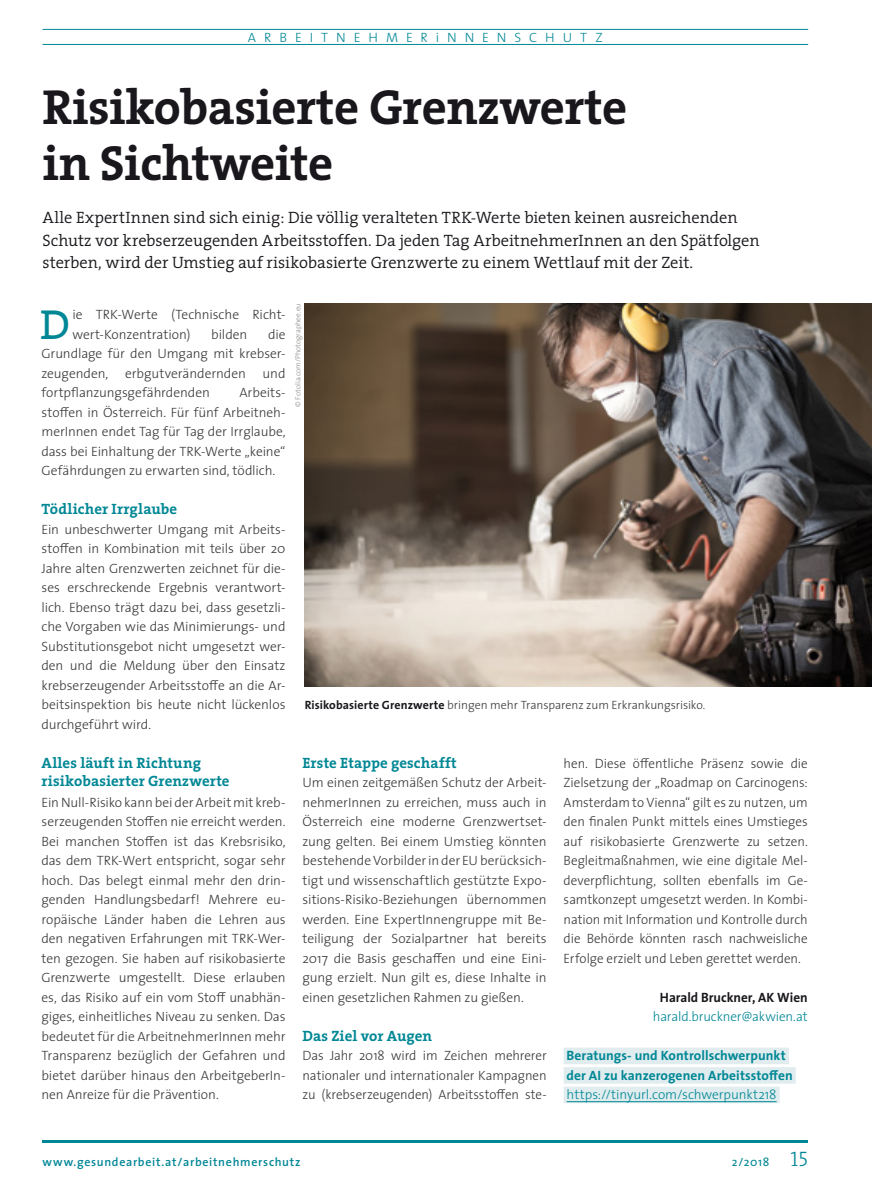
<style>
.page{position:relative;width:872px;height:1191px;background:#fff}
.page>*{position:absolute;margin:0;border:0;box-sizing:border-box;transform-origin:0 0}
.t1{font:700 49.5px/55.5px "The Serif";letter-spacing:-.01em;color:#1a171c}
.t2{font:42.45px "The Serif";color:#008795}
.t3{font:21px "The Serif Light Caps";color:#008795}
.t4{font:300 16.5px/22.5px "The Serif";color:#1a171c}
.t5{font:700 15px/18px "The Serif";letter-spacing:.005em;color:#008795}
.t6{font:300 13.5px/19.5px "The Sans";letter-spacing:-.005em;color:#38373a;text-align:justify}
.t7{font:700 13.5px/19.5px "The Sans";letter-spacing:.005em;color:#008795}
.t8{font:300 13.5px "The Sans";color:#008795}
.t9{font:300 13.5px "The Sans";letter-spacing:.59em;color:#008795}
.t10{font:700 13.5px "The Sans";color:#1a171c}
.t11{font:300 12px "The Sans";letter-spacing:-.01em;color:#38373a}
.t12{font:600 12px "The Sans";letter-spacing:.06em;color:#008795}
.t13{font:12px "The Sans";color:#008795}
.t14{font:300 7.5px "The Sans";color:#888785}
.s1{font-weight:700;color:#1a171c}
</style>
<div class="page">
<hr style="left:43px;top:29px;width:765px;height:1px;background:#008795">
<hr style="left:43px;top:44px;width:765px;height:1px;background:#008795">
<hr style="left:43px;top:1140px;width:765px;height:2px;background:#008795">
<div style="left:563px;top:1047px;width:226px;height:17px;background:#e0ecee"></div>
<div style="left:563px;top:1067px;width:232px;height:16px;background:#e0ecee"></div>
<div style="left:563px;top:1086px;width:216px;height:17px;background:#e0ecee"></div>
<hr style="left:566px;top:1101px;width:210px;height:1px;background:#008795">
<img style="left:305px;top:303px;width:567px;height:383px">
<p class="t9" style="left:248px;top:26px;width:356px">ARBEITNEHMERiNNENSCHUTZ</p>
<h1 class="t1" style="left:43px;top:78px;width:586px">Risikobasierte Grenzwerte in Sichtweite</h1>
<p class="t4" style="left:43px;top:206px;width:718px">Alle ExpertInnen sind sich einig: Die völlig veralteten TRK-Werte bieten keinen ausreichenden<br>Schutz vor krebserzeugenden Arbeitsstoffen. Da jeden Tag ArbeitnehmerInnen an den Spätfolgen sterben, wird der Umstieg auf risikobasierte Grenzwerte zu einem Wettlauf mit der Zeit.</p>
<h2 class="t2" style="left:40px;top:289px;width:32px">D</h2>
<p class="t6" style="left:72px;top:304px;width:215px">ie TRK-Werte (Technische Richt&shy;wert-Konzentration)</p>
<p class="t14" style="left:292px;top:407px;width:105px;rotate:-90deg">© Fotolia.com/Photographee.eu</p>
<p class="t6" style="left:41px;top:324px;width:245px;text-indent:226px">die Grundlage für den Umgang mit krebser&shy;zeugenden, erbgutverändernden und fortpflanzungsgefährdenden</p>
<p class="t6" style="left:211px;top:324px;width:38px">bilden</p>
<p class="t6" style="left:41px;top:382px;width:246px;text-indent:198px">Arbeits&shy;stoffen in Österreich. Für fünf Arbeitneh&shy;merInnen endet Tag für Tag der Irrglaube, dass bei Einhaltung der TRK-Werte „keine“ Gefährdungen zu erwarten sind, tödlich.</p>
<p class="t5" style="left:41px;top:500px;width:137px">Tödlicher Irrglaube</p>
<p class="t6" style="left:41px;top:519px;width:245px">Ein unbeschwerter Umgang mit Arbeits&shy;stoffen in Kombination mit teils über 20<br>Jahre alten Grenzwerten zeichnet für die&shy;ses erschreckende Ergebnis verantwort&shy;lich. Ebenso trägt dazu bei, dass gesetzli&shy;che Vorgaben wie das Minimierungs- und Substitutionsgebot nicht umgesetzt wer&shy;den und die Meldung über den Einsatz krebserzeugender Arbeitsstoffe an die Ar&shy;beitsinspektion bis heute nicht lückenlos durchgeführt wird.</p>
<p class="t5" style="left:41px;top:753px;width:190px">Alles läuft in Richtung risikobasierter Grenzwerte</p>
<p class="t6" style="left:41px;top:792px;width:245px">Ein Null-Risiko kann bei der Arbeit mit kreb&shy;serzeugenden Stoffen nie erreicht werden.<br>Bei manchen Stoffen ist das Krebsrisiko, das dem TRK-Wert entspricht, sogar sehr hoch. Das belegt einmal mehr den drin&shy;genden Handlungsbedarf! Mehrere eu&shy;ropäische Länder haben die Lehren aus den negativen Erfahrungen mit TRK-Wer&shy;ten gezogen. Sie haben auf risikobasierte Grenzwerte umgestellt. Diese erlauben es, das Risiko auf ein vom Stoff unabhän&shy;giges, einheitliches Niveau zu senken. Das bedeutet für die ArbeitnehmerInnen mehr Transparenz bezüglich der Gefahren und bietet darüber hinaus den ArbeitgeberIn&shy;nen Anreize für die Prävention.</p>
<p class="t11" style="left:305px;top:695px;width:402px"><span class="s1">Risikobasierte Grenzwerte</span> bringen mehr Transparenz zum Erkrankungsrisiko.</p>
<p class="t5" style="left:302px;top:753px;width:156px">Erste Etappe geschafft</p>
<p class="t6" style="left:302px;top:772px;width:245px">Um einen zeitgemäßen Schutz der Arbeit&shy;nehmerInnen zu erreichen, muss auch in Österreich eine moderne Grenzwertset&shy;zung gelten. Bei einem Umstieg könnten bestehende Vorbilder in der EU berücksich&shy;tigt und wissenschaftlich gestützte Expo&shy;sitions-Risiko-Beziehungen übernommen werden. Eine ExpertInnengruppe mit Be&shy;teiligung der Sozialpartner hat bereits 2017 die Basis geschaffen und eine Eini&shy;gung erzielt. Nun gilt es, diese Inhalte in einen gesetzlichen Rahmen zu gießen.</p>
<p class="t5" style="left:302px;top:1026px;width:131px">Das Ziel vor Augen</p>
<p class="t6" style="left:302px;top:1045px;width:246px">Das Jahr 2018 wird im Zeichen mehrerer nationaler und internationaler Kampagnen zu (krebserzeugenden) Arbeitsstoffen ste-</p>
<p class="t6" style="left:563px;top:753px;width:245px">hen. Diese öffentliche Präsenz sowie die Zielsetzung der „Roadmap on Carcinogens:<br>Amsterdam to Vienna“ gilt es zu nutzen, um den finalen Punkt mittels eines Umstieges auf risikobasierte Grenzwerte zu setzen.<br>Begleitmaßnahmen, wie eine digitale Mel&shy;deverpflichtung, sollten ebenfalls im Ge&shy;samtkonzept umgesetzt werden. In Kombi&shy;nation mit Information und Kontrolle durch die Behörde könnten rasch nachweisliche Erfolge erzielt und Leben gerettet werden.</p>
<p class="t10" style="left:660px;top:986px;width:149px">Harald Bruckner, AK Wien</p>
<p class="t8" style="left:653px;top:1005px;width:156px">harald.bruckner@akwien.at</p>
<p class="t7" style="left:566px;top:1045px;width:228px">Beratungs- und Kontrollschwerpunkt der AI zu kanzerogenen Arbeitsstoffen</p>
<p class="t8" style="left:566px;top:1083px;width:211px">https://tinyurl.com/schwerpunkt218</p>
<p class="t12" style="left:43px;top:1151px;width:259px">www.gesundearbeit.at/arbeitnehmerschutz</p>
<h3 class="t3" style="left:790px;top:1141px;width:19px">15</h3>
<p class="t13" style="left:732px;top:1151px;width:39px">2/2018</p>
</div>
